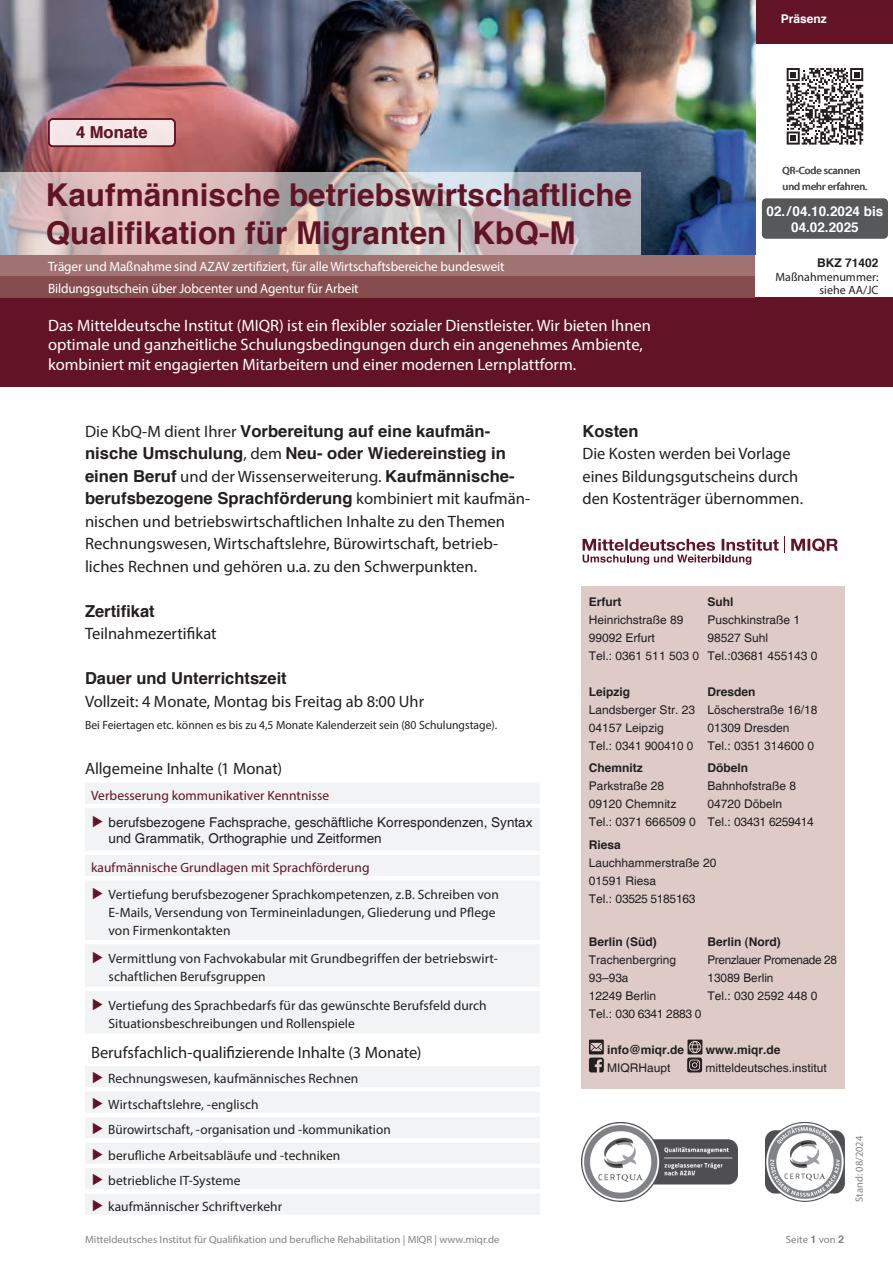
<style>
.page{position:relative;width:893px;height:1263px;background:#fff}
.page>*{position:absolute;margin:0;border:0;box-sizing:border-box;transform-origin:0 0}
.t1{font:700 31.5px/37.8px "Helvetica";color:#621426}
.t2{font:16.5px/22.5px "Myriad Pro";color:#231f20}
.t3{font:16.5px/19.8px "Myriad Pro";color:#fff}
.t4{font:700 16.5px/22.5px "Helvetica";color:#231f20}
.t5{font:700 16.5px "Helvetica";color:#621426}
.t6{font:13.5px/25.5px "Myriad Pro";letter-spacing:.005em;color:#231f20}
.t7{font:13.5px "Myriad Pro";letter-spacing:-.01em;color:#fff}
.t8{font:13.5px/16.2px "Helvetica";color:#231f20}
.t9{font:13.5px "Myriad Pro";color:#621426}
.t10{font:700 13.5px/16.2px "Helvetica";color:#fff;text-align:center}
.t11{font:12px/18px "Helvetica";color:#231f20}
.t12{font:12px/13.5px "Myriad Pro";color:#231f20;text-align:right}
.t13{font:700 12px "Helvetica";color:#231f20}
.t14{font:12px "Helvetica";letter-spacing:-.03em;color:#231f20}
.t15{font:12px "Helvetica";letter-spacing:-.025em;color:#231f20}
.t16{font:700 12px "Helvetica";color:#fff}
.t17{font:10.5px "Myriad Pro";color:#808285}
.t18{font:10.5px/15.8px "Myriad Pro";color:#57585a}
.s1{font-family:"Myriad Pro";font-weight:400;font-size:33px}
.s2{font-family:"Myriad Pro";font-weight:400}
.s3{font-family:"Helvetica";font-weight:700}
.s4{font-family:"Arial";font-size:16.2px;color:#621426}
.s5{color:#621426}
.s6{font-family:"Arial";font-weight:700;font-size:16.2px;color:#621426}
</style>
<div class="page">
<div style="left:0;top:297px;width:893px;height:90px;background:#621426"></div>
<div style="left:0;top:255px;width:755px;height:21px;background:#a07372"></div>
<div style="left:0;top:276px;width:755px;height:21px;background:#864d4f"></div>
<img style="left:581px;top:1122px;width:157px;height:80px">
<img style="left:765px;top:1122px;width:80px;height:80px">
<div style="left:755px;top:0;width:138px;height:44px;background:#621426"></div>
<img style="left:0;top:0;width:755px;height:255px">
<svg style="left:0;top:172px;width:641px;height:83px;background:#c8bbbd"></svg>
<div style="left:85px;top:783px;width:455px;height:431px;background:#f2f3f4"></div>
<hr style="left:85px;top:1087px;width:455px;height:4px;background:#fff">
<div style="left:85px;top:1112px;width:455px;height:5px;background:#fff"></div>
<hr style="left:85px;top:1138px;width:455px;height:4px;background:#fff">
<div style="left:85px;top:1163px;width:455px;height:5px;background:#fff"></div>
<div style="left:85px;top:1189px;width:455px;height:5px;background:#fff"></div>
<hr style="left:85px;top:804px;width:455px;height:4px;background:#fff">
<div style="left:85px;top:850px;width:455px;height:5px;background:#fff"></div>
<hr style="left:85px;top:876px;width:455px;height:4px;background:#fff">
<hr style="left:85px;top:940px;width:455px;height:4px;background:#fff">
<div style="left:85px;top:986px;width:455px;height:5px;background:#fff"></div>
<div style="left:85px;top:1033px;width:455px;height:5px;background:#fff"></div>
<div style="left:85px;top:1061px;width:455px;height:5px;background:#fff"></div>
<div style="left:49px;top:119px;width:126px;height:27px;background:#f6e8e8;border-radius:4px"></div>
<div style="left:48px;top:118px;width:128px;height:29px;border:2px solid #621426;border-radius:4px"></div>
<svg style="left:787px;top:68px;width:76px;height:77px"></svg>
<div style="left:581px;top:586px;width:264px;height:503px;background:#decbc8"></div>
<svg style="left:589px;top:1039px;width:15px;height:33px"></svg>
<svg style="left:687px;top:1039px;width:15px;height:33px"></svg>
<svg style="left:791px;top:538px;width:47px;height:14px"></svg>
<svg style="left:583px;top:536px;width:202px;height:29px"></svg>
<div style="left:762px;top:198px;width:126px;height:41px;background:#57585a;border-radius:4px"></div>
<p class="t5" style="left:76px;top:122px;width:73px">4 Monate</p>
<h1 class="t1" style="left:46px;top:175px;width:588px">Kaufmännische betriebswirtschaftliche<br>Qualifikation für Migranten <span class="s1">|</span> KbQ-M</h1>
<p class="t7" style="left:48px;top:258px;width:458px">Träger und Maßnahme sind AZAV zertifiziert, für alle Wirtschaftsbereiche bundesweit</p>
<p class="t7" style="left:48px;top:280px;width:312px">Bildungsgutschein über Jobcenter und Agentur für Arbeit</p>
<p class="t3" style="left:48px;top:315px;width:604px">Das Mitteldeutsche Institut (MIQR) ist ein flexibler sozialer Dienstleister. Wir bieten Ihnen optimale und ganzheitliche Schulungsbedingungen durch ein angenehmes Ambiente, kombiniert mit engagierten Mitarbeitern und einer modernen Lernplattform.</p>
<p class="t16" style="left:781px;top:11px;width:48px">Präsenz</p>
<p class="t18" style="left:782px;top:162px;width:86px">QR-Code scannen und mehr erfahren.</p>
<p class="t10" style="left:767px;top:202px;width:118px">02./04.10.2024 bis<br>04.02.2025</p>
<p class="t13" style="left:817px;top:255px;width:63px">BKZ 71402</p>
<p class="t12" style="left:775px;top:270px;width:105px">Maßnahmenummer: siehe AA/JC</p>
<p class="t4" style="left:85px;top:419px;width:422px"><span class="s2">Die KbQ-M dient Ihrer</span> Vorbereitung auf eine kaufmän&shy;nische Umschulung<span class="s2">, dem</span> Neu- oder Wiedereinstieg in</p>
<p class="t2" style="left:85px;top:464px;width:431px"><span class="s3">einen Beruf</span> und der Wissenserweiterung. <span class="s3">Kaufmännische-</span></p>
<p class="t4" style="left:85px;top:487px;width:447px">berufsbezogene Sprachförderung <span class="s2">kombiniert mit kaufmän-</span></p>
<p class="t2" style="left:85px;top:509px;width:422px">nischen und betriebswirtschaftlichen Inhalte zu den Themen<br>Rechnungswesen, Wirtschaftslehre, Bürowirtschaft, betrieb&shy;liches Rechnen und gehören u.a. zu den Schwerpunkten.</p>
<p class="t4" style="left:85px;top:599px;width:71px">Zertifikat</p>
<p class="t2" style="left:85px;top:622px;width:133px">Teilnahmezertifikat</p>
<p class="t4" style="left:85px;top:667px;width:203px">Dauer und Unterrichtszeit</p>
<p class="t2" style="left:85px;top:689px;width:341px">Vollzeit: 4 Monate, Montag bis Freitag ab 8:00 Uhr</p>
<p class="t12" style="left:85px;top:718px;width:414px">Bei Feiertagen etc. können es bis zu 4,5 Monate Kalenderzeit sein (80 Schulungstage).</p>
<p class="t2" style="left:85px;top:756px;width:199px">Allgemeine Inhalte (1 Monat)</p>
<p class="t9" style="left:91px;top:787px;width:240px">Verbesserung kommunikativer Kenntnisse</p>
<p class="t8" style="left:109px;top:814px;width:425px;text-indent:-18px"><span class="s4">►</span> berufsbezogene Fachsprache, geschäftliche Korrespondenzen, Syntax und Grammatik, Orthographie und Zeitformen</p>
<p class="t6" style="left:91px;top:854px;width:409px;line-height:26.5px"><span class="s5">kaufmännische Grundlagen mit Sprachförderung<br></span><span class="s4">►</span> Vertiefung berufsbezogener Sprachkompetenzen, z.B. Schreiben von</p>
<p class="t6" style="left:109px;top:903px;width:389px;line-height:18px">E-Mails, Versendung von Termineinladungen, Gliederung und Pflege von Firmenkontakten</p>
<p class="t6" style="left:109px;top:949px;width:391px;line-height:18px;text-indent:-18px"><span class="s4">►</span> Vermittlung von Fachvokabular mit Grundbegriffen der betriebswirt&shy;schaftlichen Berufsgruppen</p>
<p class="t6" style="left:109px;top:996px;width:380px;line-height:18px;text-indent:-18px"><span class="s4">►</span> Vertiefung des Sprachbedarfs für das gewünschte Berufsfeld durch<br>Situationsbeschreibungen und Rollenspiele</p>
<p class="t2" style="left:91px;top:1041px;width:332px">Berufsfachlich-qualifizierende Inhalte (3 Monate)</p>
<p class="t6" style="left:91px;top:1065px;width:301px"><span class="s6">►</span> Rechnungswesen, kaufmännisches Rechnen<br><span class="s6">►</span> Wirtschaftslehre, -englisch<br><span class="s6">►</span> Bürowirtschaft, -organisation und -kommunikation <span class="s6">►</span> berufliche Arbeitsabläufe und -techniken<br><span class="s6">►</span> betriebliche IT-Systeme<br><span class="s6">►</span> kaufmännischer Schriftverkehr</p>
<p class="t4" style="left:583px;top:419px;width:57px">Kosten</p>
<p class="t2" style="left:583px;top:442px;width:222px">Die Kosten werden bei Vorlage eines Bildungsgutscheins durch den Kostenträger übernommen.</p>
<p class="t13" style="left:589px;top:594px;width:34px">Erfurt</p>
<p class="t13" style="left:707px;top:594px;width:28px">Suhl</p>
<p class="t11" style="left:589px;top:611px;width:96px">Heinrichstraße 89</p>
<p class="t11" style="left:707px;top:611px;width:94px">Puschkinstraße 1</p>
<p class="t11" style="left:589px;top:629px;width:68px">99092 Erfurt</p>
<p class="t11" style="left:589px;top:629px;width:230px;text-indent:118px">98527 Suhl<br>Tel.: 0361 511 503 0 Tel.:03681 455143 0</p>
<p class="t13" style="left:589px;top:684px;width:43px">Leipzig</p>
<p class="t13" style="left:707px;top:684px;width:50px">Dresden</p>
<p class="t11" style="left:589px;top:701px;width:230px">Landsberger Str. 23 Löscherstraße 16/18<br>04157 Leipzig</p>
<p class="t11" style="left:589px;top:719px;width:227px;text-indent:118px">01309 Dresden<br>Tel.: 0341 900410 0 Tel.: 0351 314600 0</p>
<p class="t13" style="left:589px;top:761px;width:55px">Chemnitz</p>
<p class="t13" style="left:707px;top:761px;width:42px">Döbeln</p>
<p class="t11" style="left:589px;top:778px;width:77px">Parkstraße 28</p>
<p class="t11" style="left:707px;top:778px;width:90px">Bahnhofstraße 8</p>
<p class="t11" style="left:589px;top:796px;width:89px">09120 Chemnitz</p>
<p class="t11" style="left:589px;top:796px;width:226px;text-indent:118px">04720 Döbeln<br>Tel.: 0371 666509 0 Tel.: 03431 6259414</p>
<p class="t13" style="left:589px;top:837px;width:34px">Riesa</p>
<p class="t11" style="left:589px;top:854px;width:129px">Lauchhammerstraße 20<br>01591 Riesa<br>Tel.: 03525 5185163</p>
<p class="t13" style="left:589px;top:935px;width:70px">Berlin (Süd)</p>
<p class="t13" style="left:707px;top:935px;width:75px">Berlin (Nord)</p>
<p class="t11" style="left:589px;top:952px;width:89px">Trachenbergring</p>
<p class="t14" style="left:707px;top:953px;width:131px">Prenzlauer Promenade 28</p>
<p class="t11" style="left:589px;top:970px;width:41px">93–93a</p>
<p class="t11" style="left:707px;top:970px;width:68px">13089 Berlin</p>
<p class="t11" style="left:589px;top:988px;width:69px">12249 Berlin</p>
<p class="t11" style="left:707px;top:988px;width:112px">Tel.: 030 2592 448 0</p>
<p class="t15" style="left:589px;top:1007px;width:114px">Tel.: 030 6341 2883 0</p>
<p class="t13" style="left:607px;top:1043px;width:79px">info@miqr.de</p>
<p class="t13" style="left:706px;top:1043px;width:76px">www.miqr.de</p>
<p class="t11" style="left:607px;top:1060px;width:65px">MIQRHaupt</p>
<p class="t11" style="left:705px;top:1060px;width:123px">mitteldeutsches.institut</p>
<p class="t17" style="left:85px;top:1233px;width:416px">Mitteldeutsches Institut für Qualifikation und berufliche Rehabilitation | MIQR | www.miqr.de</p>
<p class="t17" style="left:786px;top:1233px;width:60px">Seite <span class="s3">1</span> von <span class="s3">2</span></p>
<p class="t17" style="left:853px;top:1202px;width:67px;rotate:-90deg">Stand: 08/2024</p>
</div>
